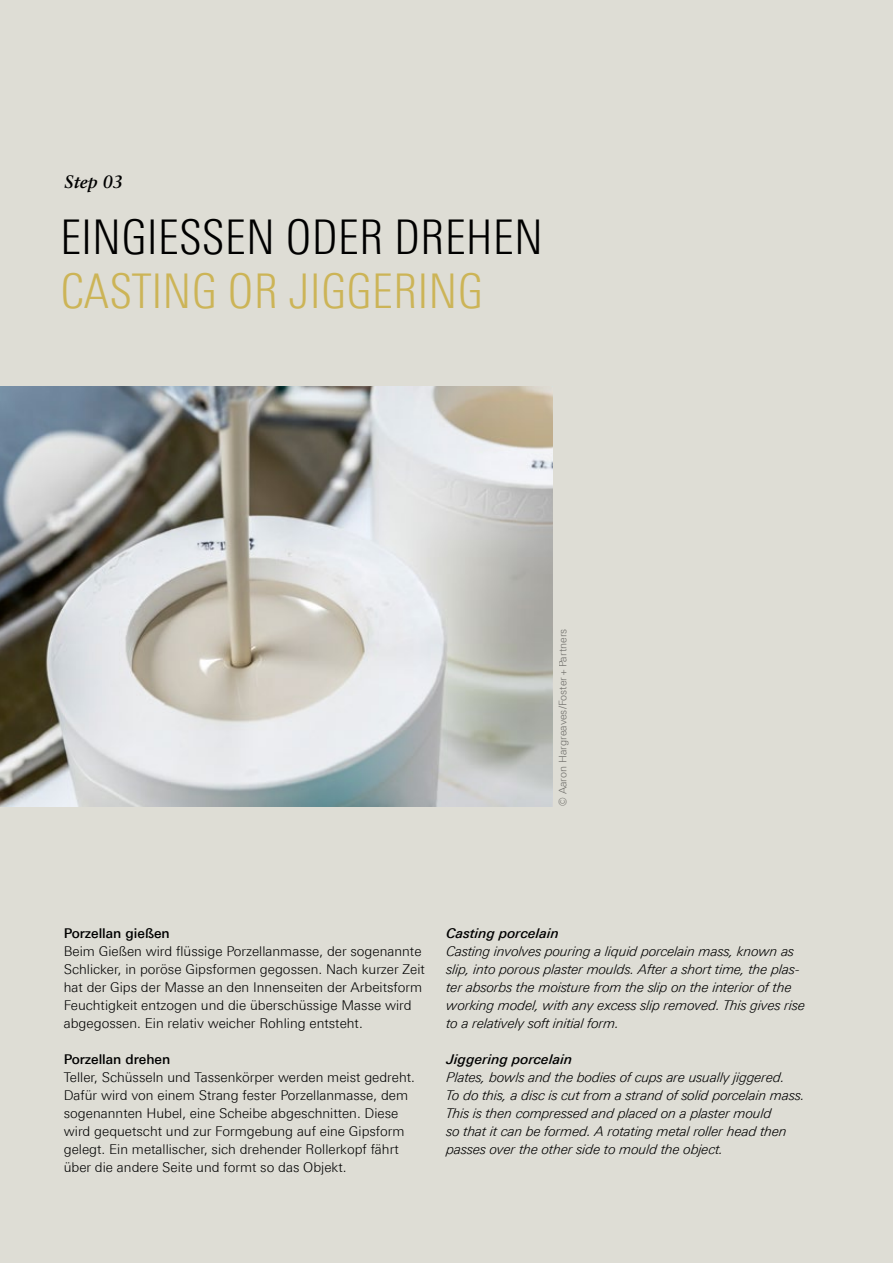
<style>
.page{position:relative;width:893px;height:1263px;background:#deddd5}
.page>*{position:absolute;margin:0;border:0;box-sizing:border-box;transform-origin:0 0}
.t1{font:300 48px "Linotype Univers 320 Cn";color:#000}
.t2{font:300 48px "Linotype Univers 320 Cn";color:#ccb457}
.t3{font:italic 700 18px "Sabon LT Pro";color:#000}
.t4{font:300 13.5px/18px "Univers Lino For PMF";color:#000}
.t5{font:italic 300 13.5px/18px "Univers Lino For PMF";color:#000}
.t6{font:italic 500 13.5px "Univers Lino For PMF";color:#000}
.t7{font:500 13.5px "Univers Lino For PMF";color:#000}
.t8{font:300 10.5px "Univers Lino For PMF";color:#6f6e6a}
</style>
<div class="page">
<hr style="left:892px;top:499px;width:1px;height:271px;background:#d8dada">
<img style="left:0;top:386px;width:553px;height:420px">
<h2 class="t3" style="left:64px;top:170px;width:60px">Step 03</h2>
<h1 class="t1" style="left:60px;top:210px;width:484px">EINGIESSEN ODER DREHEN</h1>
<h1 class="t2" style="left:60px;top:264px;width:424px">CASTING OR JIGGERING</h1>
<p class="t8" style="left:557px;top:806px;width:178px;rotate:-90deg">© Aaron Hargreaves/Foster+Partners</p>
<p class="t7" style="left:64px;top:925px;width:108px">Porzellan gießen</p>
<p class="t4" style="left:64px;top:942px;width:363px">Beim Gießen wird flüssige Porzellanmasse, der sogenannte Schlicker, in poröse Gipsformen gegossen. Nach kurzer Zeit hat der Gips der Masse an den Innenseiten der Arbeitsform Feuchtigkeit entzogen und die überschüssige Masse wird abgegossen. Ein relativ weicher Rohling entsteht.</p>
<p class="t7" style="left:64px;top:1051px;width:108px">Porzellan drehen</p>
<p class="t4" style="left:64px;top:1068px;width:353px">Teller, Schüsseln und Tassenkörper werden meist gedreht.<br>Dafür wird von einem Strang fester Porzellanmasse, dem sogenannten Hubel, eine Scheibe abgeschnitten. Diese wird gequetscht und zur Formgebung auf eine Gipsform gelegt. Ein metallischer, sich drehender Rollerkopf fährt über die andere Seite und formt so das Objekt.</p>
<p class="t6" style="left:446px;top:925px;width:114px">Casting porcelain</p>
<p class="t5" style="left:446px;top:942px;width:360px">Casting involves pouring a liquid porcelain mass, known as slip, into porous plaster moulds. After a short time, the plas&shy;ter absorbs the moisture from the slip on the interior of the working model, with any excess slip removed. This gives rise to a relatively soft initial form.</p>
<p class="t6" style="left:446px;top:1051px;width:127px">Jiggering porcelain</p>
<p class="t5" style="left:446px;top:1068px;width:360px">Plates, bowls and the bodies of cups are usually jiggered.<br>To do this, a disc is cut from a strand of solid porcelain mass.<br>This is then compressed and placed on a plaster mould<br>so that it can be formed. A rotating metal roller head then passes over the other side to mould the object.</p>
</div>
